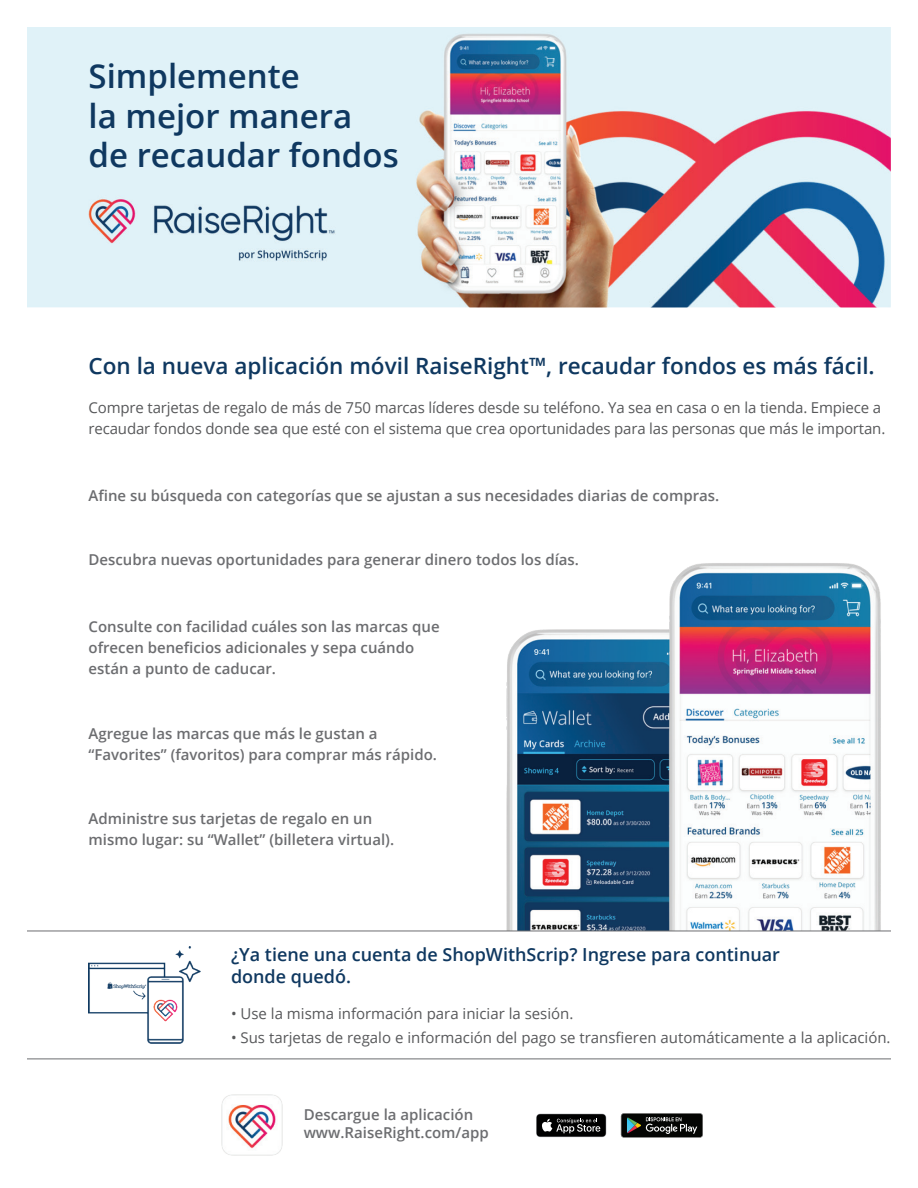
<style>
.page{position:relative;width:918px;height:1188px;background:#fff}
.page>*{position:absolute;margin:0;border:0;box-sizing:border-box;transform-origin:0 0}
.t1{font:600 33px/39.6px "Open Sans";color:#0f3860}
.t2{font:600 22.5px "Open Sans";color:#0f3860}
.t3{font:600 18px/21.6px "Open Sans";color:#0f3860}
.t4{font:600 15px/21px "Open Sans";color:#6c6d70}
.t5{font:15px/21px "Open Sans";letter-spacing:-.01em;color:#57585a}
.s1{font-weight:600;color:#6c6d70}
</style>
<div class="page">
<img style="left:27px;top:27px;width:864px;height:280px">
<img style="left:459px;top:563px;width:432px;height:368px">
<hr style="left:27px;top:931px;width:864px;height:1px;background:#6c6d70">
<hr style="left:27px;top:1059px;width:864px;height:1px;background:#6c6d70">
<img style="left:89px;top:946px;width:111px;height:98px">
<img style="left:221px;top:1094px;width:62px;height:62px">
<svg style="left:620px;top:1113px;width:83px;height:25px;background:#343734"></svg>
<svg style="left:536px;top:1114px;width:70px;height:23px;background:#2f2f2f"></svg>
<h1 class="t1" style="left:89px;top:56px;width:312px">Simplemente<br>la mejor manera de recaudar fondos</h1>
<h2 class="t2" style="left:89px;top:350px;width:788px">Con la nueva aplicación móvil RaiseRight™, recaudar fondos es más fácil.</h2>
<p class="t5" style="left:89px;top:396px;width:798px">Compre tarjetas de regalo de más de 750 marcas líderes desde su teléfono. Ya sea en casa o en la tienda. Empiece a recaudar fondos donde <span class="s1">sea</span> que esté con el sistema que crea oportunidades para las personas que más le importan.</p>
<p class="t4" style="left:89px;top:485px;width:632px">Afine su búsqueda con categorías que se ajustan a sus necesidades diarias de compras.</p>
<p class="t4" style="left:89px;top:549px;width:492px">Descubra nuevas oportunidades para generar dinero todos los días.</p>
<p class="t4" style="left:89px;top:616px;width:353px">Consulte con facilidad cuáles son las marcas que ofrecen beneficios adicionales y sepa cuándo están a punto de caducar.</p>
<p class="t4" style="left:89px;top:723px;width:350px">Agregue las marcas que más le gustan a “Favorites” (favoritos) para comprar más rápido.</p>
<p class="t4" style="left:89px;top:808px;width:307px">Administre sus tarjetas de regalo en un mismo lugar: su “Wallet” (billetera virtual).</p>
<p class="t3" style="left:231px;top:944px;width:551px">¿Ya tiene una cuenta de ShopWithScrip? Ingrese para continuar donde quedó.</p>
<p class="t5" style="left:231px;top:1003px;width:344px">• Use la misma información para iniciar la sesión.</p>
<p class="t5" style="left:231px;top:1027px;width:661px">• Sus tarjetas de regalo e información del pago se transfieren automáticamente a la aplicación.</p>
<p class="t4" style="left:304px;top:1105px;width:187px;line-height:18px">Descargue la aplicación www.RaiseRight.com/app</p>
</div>
